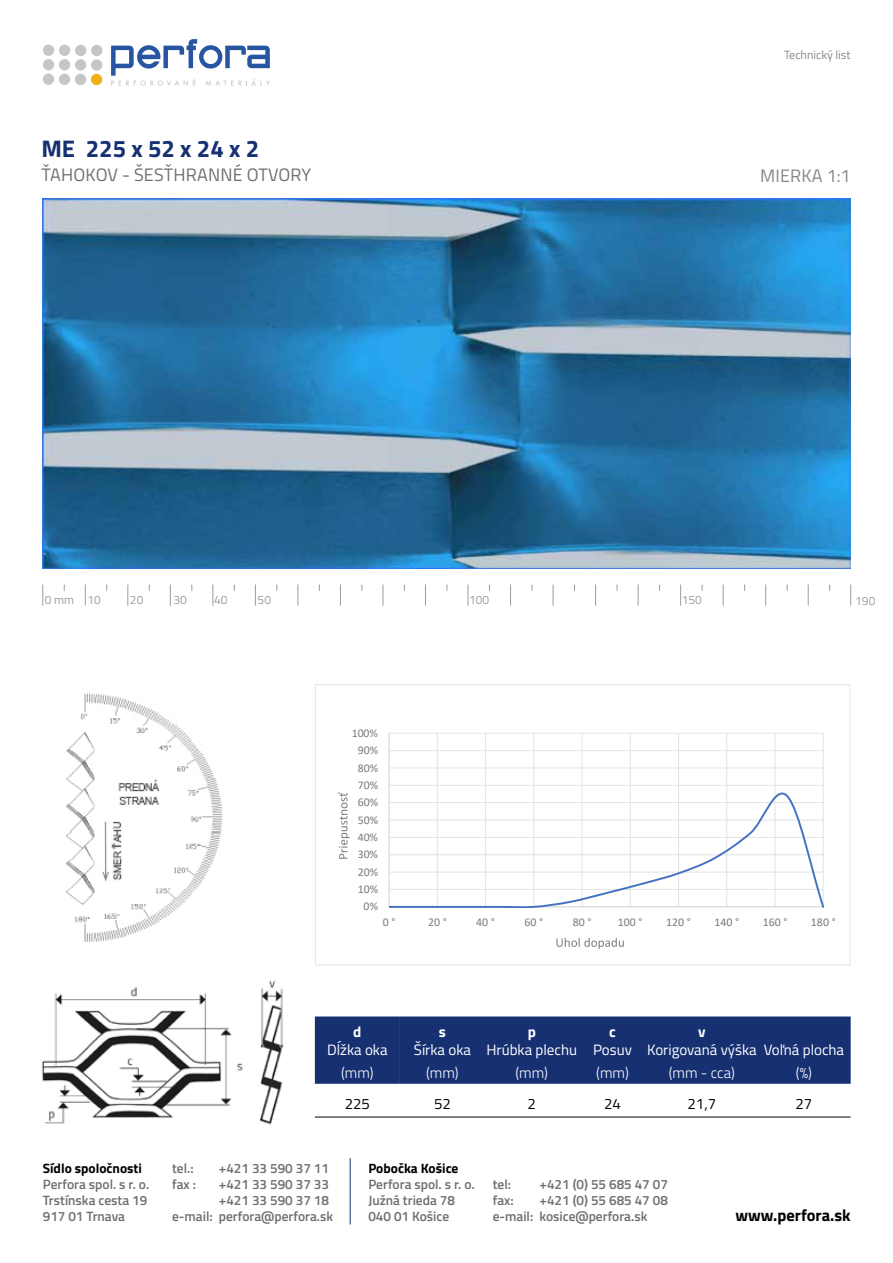
<style>
.page{position:relative;width:893px;height:1263px;background:#fff}
.page>*{position:absolute;margin:0;border:0;box-sizing:border-box;transform-origin:0 0}
.t1{font:700 24px "Titillium Web";color:#163072}
.t2{font:18px "Titillium Web";letter-spacing:.01em;color:#706f6f}
.t3{font:18px "Titillium Web";letter-spacing:.01em;color:#878787}
.t4{font:700 16.5px "Titillium Web";color:#000}
.t5{font:15px "Titillium Web";color:#fff}
.t6{font:300 15px "Titillium Web";color:#fff}
.t7{font:15px "Titillium Web";color:#000}
.t8{font:700 15px "Titillium Web";color:#fff}
.t9{font:600 13.5px/16.2px "Titillium Web";color:#706f6f}
.t10{font:700 13.5px "Titillium Web";color:#000}
.t11{font:12px "Titillium Web";color:#9d9d9c}
.t12{font:12px "Titillium Web";color:#878787}
.t13{font:11.85px "Calibri";color:#7b7b7b}
.t14{font:11.7px "Calibri";color:#7b7b7b}
</style>
<div class="page">
<div style="left:315px;top:1016px;width:536px;height:68px;background:#163072"></div>
<hr style="left:315px;top:1117px;width:85px;height:1px;background:#000">
<hr style="left:400px;top:1117px;width:85px;height:1px;background:#000">
<hr style="left:485px;top:1117px;width:93px;height:1px;background:#000">
<hr style="left:578px;top:1117px;width:69px;height:1px;background:#000">
<hr style="left:647px;top:1117px;width:110px;height:1px;background:#000">
<hr style="left:757px;top:1117px;width:94px;height:1px;background:#000">
<hr style="left:350px;top:1158px;width:1px;height:66px;background:#163072">
<svg style="left:111px;top:39px;width:159px;height:47px"></svg>
<div style="left:91px;top:74px;width:11px;height:11px;background:#efb114;border-radius:50%"></div>
<div style="left:75px;top:74px;width:11px;height:11px;background:#c6c6c6;border-radius:50%"></div>
<div style="left:59px;top:74px;width:11px;height:11px;background:#c6c6c6;border-radius:50%"></div>
<div style="left:43px;top:74px;width:11px;height:11px;background:#c6c6c6;border-radius:50%"></div>
<div style="left:91px;top:59px;width:11px;height:12px;background:#c6c6c6;border-radius:50%"></div>
<div style="left:75px;top:59px;width:11px;height:12px;background:#c6c6c6;border-radius:50%"></div>
<div style="left:43px;top:59px;width:11px;height:11px;background:#c6c6c6;border-radius:50%"></div>
<div style="left:59px;top:59px;width:11px;height:11px;background:#c6c6c6;border-radius:50%"></div>
<div style="left:91px;top:45px;width:11px;height:11px;background:#c6c6c6;border-radius:50%"></div>
<div style="left:75px;top:45px;width:11px;height:11px;background:#c6c6c6;border-radius:50%"></div>
<div style="left:59px;top:45px;width:11px;height:11px;background:#c6c6c6;border-radius:50%"></div>
<div style="left:43px;top:45px;width:11px;height:11px;background:#c6c6c6;border-radius:50%"></div>
<svg style="left:42px;top:584px;width:1px;height:22px"></svg>
<svg style="left:85px;top:584px;width:1px;height:22px"></svg>
<svg style="left:127px;top:584px;width:1px;height:22px"></svg>
<svg style="left:170px;top:584px;width:1px;height:22px"></svg>
<svg style="left:212px;top:584px;width:1px;height:22px"></svg>
<svg style="left:255px;top:584px;width:1px;height:22px"></svg>
<svg style="left:298px;top:584px;width:1px;height:22px"></svg>
<svg style="left:340px;top:584px;width:1px;height:22px"></svg>
<svg style="left:383px;top:584px;width:1px;height:22px"></svg>
<svg style="left:425px;top:584px;width:1px;height:22px"></svg>
<svg style="left:468px;top:584px;width:1px;height:22px"></svg>
<svg style="left:510px;top:584px;width:1px;height:22px"></svg>
<svg style="left:553px;top:584px;width:1px;height:22px"></svg>
<svg style="left:595px;top:584px;width:1px;height:22px"></svg>
<svg style="left:638px;top:584px;width:1px;height:22px"></svg>
<svg style="left:680px;top:584px;width:1px;height:22px"></svg>
<svg style="left:723px;top:584px;width:1px;height:22px"></svg>
<svg style="left:765px;top:584px;width:1px;height:22px"></svg>
<svg style="left:808px;top:584px;width:1px;height:22px"></svg>
<svg style="left:850px;top:584px;width:1px;height:22px"></svg>
<img style="left:66px;top:693px;width:157px;height:249px">
<img style="left:41px;top:980px;width:243px;height:145px">
<img style="left:42px;top:199px;width:809px;height:369px">
<hr style="left:389px;top:733px;width:434px;height:1px;background:#e3e3e3">
<hr style="left:389px;top:750px;width:434px;height:1px;background:#e3e3e3">
<hr style="left:389px;top:767px;width:434px;height:1px;background:#e3e3e3">
<hr style="left:823px;top:733px;width:1px;height:174px;background:#e3e3e3">
<hr style="left:774px;top:733px;width:1px;height:174px;background:#e3e3e3">
<hr style="left:726px;top:733px;width:1px;height:174px;background:#e3e3e3">
<hr style="left:678px;top:733px;width:1px;height:174px;background:#e3e3e3">
<hr style="left:630px;top:733px;width:1px;height:174px;background:#e3e3e3">
<hr style="left:581px;top:733px;width:1px;height:174px;background:#e3e3e3">
<hr style="left:533px;top:733px;width:1px;height:174px;background:#e3e3e3">
<hr style="left:485px;top:733px;width:1px;height:174px;background:#e3e3e3">
<hr style="left:437px;top:733px;width:1px;height:174px;background:#e3e3e3">
<hr style="left:389px;top:733px;width:1px;height:174px;background:#d0d0d0">
<svg style="left:389px;top:783px;width:435px;height:125px"></svg>
<div style="left:315px;top:684px;width:535px;height:282px;border:1px solid #e3e3e3"></div>
<svg style="left:556px;top:938px;width:68px;height:11px"></svg>
<svg style="left:338px;top:792px;width:12px;height:67px"></svg>
<h1 class="t1" style="left:41px;top:130px;width:219px">ME 225 x 52 x 24 x 2</h1>
<h2 class="t2" style="left:41px;top:162px;width:271px">ŤAHOKOV - ŠESŤHRANNÉ OTVORY</h2>
<p class="t12" style="left:784px;top:46px;width:68px">Technický list</p>
<h2 class="t3" style="left:760px;top:163px;width:92px">MIERKA 1:1</h2>
<p class="t11" style="left:45px;top:591px;width:57px">0 mm 10</p>
<p class="t11" style="left:130px;top:591px;width:15px">20</p>
<p class="t11" style="left:173px;top:591px;width:15px">30</p>
<p class="t11" style="left:214px;top:591px;width:15px">40</p>
<p class="t11" style="left:258px;top:591px;width:15px">50</p>
<p class="t11" style="left:469px;top:591px;width:22px">100</p>
<p class="t11" style="left:682px;top:591px;width:22px">150</p>
<p class="t11" style="left:855px;top:592px;width:22px">190</p>
<p class="t14" style="left:352px;top:725px;width:28px">100%</p>
<p class="t13" style="left:358px;top:742px;width:22px">90%</p>
<p class="t13" style="left:358px;top:759px;width:22px">80%</p>
<p class="t13" style="left:358px;top:777px;width:22px">70%</p>
<p class="t13" style="left:358px;top:794px;width:22px">60%</p>
<p class="t13" style="left:358px;top:811px;width:22px">50%</p>
<p class="t14" style="left:358px;top:829px;width:22px">40%</p>
<p class="t14" style="left:358px;top:846px;width:22px">30%</p>
<p class="t13" style="left:358px;top:863px;width:22px">20%</p>
<p class="t13" style="left:358px;top:881px;width:22px">10%</p>
<p class="t13" style="left:364px;top:898px;width:16px">0%</p>
<p class="t13" style="left:383px;top:914px;width:14px">0 °</p>
<p class="t13" style="left:428px;top:914px;width:20px">20 °</p>
<p class="t13" style="left:476px;top:914px;width:20px">40 °</p>
<p class="t13" style="left:524px;top:914px;width:20px">60 °</p>
<p class="t13" style="left:573px;top:914px;width:20px">80 °</p>
<p class="t13" style="left:618px;top:914px;width:26px">100 °</p>
<p class="t13" style="left:666px;top:914px;width:26px">120 °</p>
<p class="t13" style="left:714px;top:914px;width:26px">140 °</p>
<p class="t13" style="left:763px;top:914px;width:26px">160 °</p>
<p class="t13" style="left:811px;top:914px;width:26px">180 °</p>
<p class="t8" style="left:353px;top:1020px;width:10px">d</p>
<p class="t5" style="left:327px;top:1038px;width:62px">Dĺžka oka</p>
<p class="t8" style="left:439px;top:1020px;width:9px">s</p>
<p class="t5" style="left:414px;top:1038px;width:59px">Šírka oka</p>
<p class="t8" style="left:528px;top:1020px;width:10px">p</p>
<p class="t5" style="left:486px;top:1038px;width:92px">Hrúbka plechu</p>
<p class="t8" style="left:609px;top:1020px;width:8px">c</p>
<p class="t5" style="left:593px;top:1038px;width:40px">Posuv</p>
<p class="t8" style="left:698px;top:1020px;width:9px">v</p>
<p class="t5" style="left:647px;top:1038px;width:199px">Korigovaná výška Voľná plocha</p>
<p class="t6" style="left:341px;top:1062px;width:34px">(mm)</p>
<p class="t6" style="left:426px;top:1062px;width:34px">(mm)</p>
<p class="t6" style="left:515px;top:1062px;width:34px">(mm)</p>
<p class="t6" style="left:596px;top:1062px;width:34px">(mm)</p>
<p class="t6" style="left:669px;top:1062px;width:68px">(mm - cca)</p>
<p class="t6" style="left:796px;top:1062px;width:17px">(%)</p>
<p class="t7" style="left:345px;top:1093px;width:27px">225</p>
<p class="t7" style="left:434px;top:1093px;width:18px">52</p>
<p class="t7" style="left:528px;top:1093px;width:10px">2</p>
<p class="t7" style="left:604px;top:1093px;width:18px">24</p>
<p class="t7" style="left:688px;top:1093px;width:30px">21,7</p>
<p class="t7" style="left:795px;top:1093px;width:18px">27</p>
<p class="t10" style="left:43px;top:1157px;width:101px">Sídlo spoločnosti</p>
<p class="t9" style="left:43px;top:1175px;width:108px">Perfora spol. s r. o.<br>Trstínska cesta 19<br>917 01 Trnava</p>
<p class="t9" style="left:493px;top:1175px;width:20px">tel:</p>
<p class="t9" style="left:539px;top:1175px;width:130px">+421 (0) 55 685 47 07</p>
<p class="t10" style="left:368px;top:1157px;width:92px">Pobočka Košice</p>
<p class="t9" style="left:368px;top:1175px;width:108px">Perfora spol. s r. o.<br>Južná trieda 78<br>040 01 Košice</p>
<p class="t9" style="left:172px;top:1159px;width:23px">tel.:</p>
<p class="t9" style="left:219px;top:1159px;width:112px">+421 33 590 37 11</p>
<p class="t9" style="left:172px;top:1175px;width:25px">fax :</p>
<p class="t9" style="left:219px;top:1175px;width:112px">+421 33 590 37 33</p>
<p class="t9" style="left:219px;top:1191px;width:112px">+421 33 590 37 18</p>
<p class="t9" style="left:172px;top:1208px;width:163px">e-mail: perfora@perfora.sk</p>
<p class="t9" style="left:493px;top:1191px;width:177px;text-indent:47px">+421 (0) 55 685 47 08 e-mail: kosice@perfora.sk</p>
<p class="t9" style="left:493px;top:1191px;width:23px">fax:</p>
<p class="t4" style="left:735px;top:1203px;width:117px">www.perfora.sk</p>
</div>
